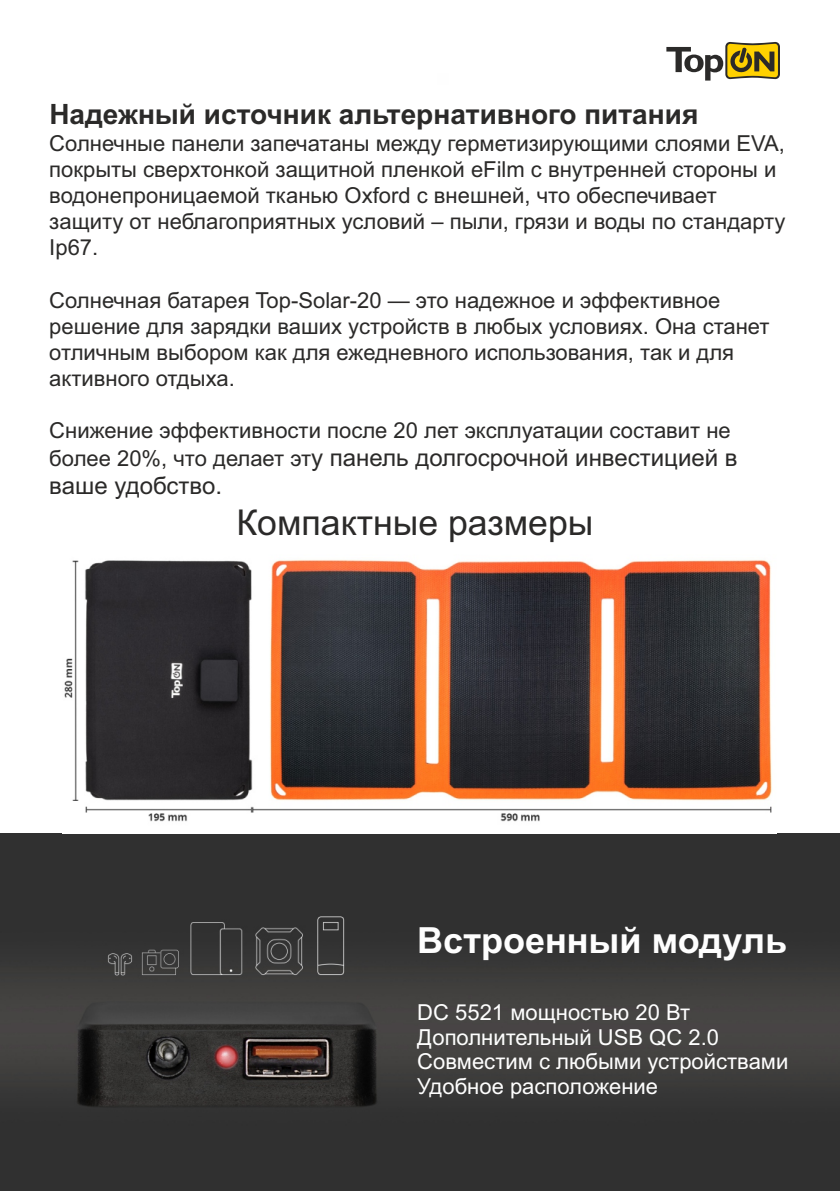
<style>
.page{position:relative;width:840px;height:1191px;background:#fff}
.page>*{position:absolute;margin:0;border:0;box-sizing:border-box;transform-origin:0 0}
.t1{font:700 36px "Arial";color:#fefefe}
.t2{font:35.6px "Arial";color:#2b2a29}
.t3{font:700 28px "Arial";color:#2b2a29}
.t4{font:24px/28.4px "Arial";color:#2b2a29}
.t5{font:22px/26px "Arial";color:#2b2a29}
.t6{font:22px/24.6px "Arial";color:#fefefe}
.s1{font-size:22px}
</style>
<div class="page">
<img style="left:719px;top:833px;width:120px;height:358px">
<img style="left:0;top:833px;width:719px;height:358px">
<img style="left:64px;top:560px;width:708px;height:262px">
<svg style="left:666px;top:42px;width:113px;height:39px"></svg>
<p class="t3" style="left:49px;top:103px;width:650px">Надежный источник альтернативного питания</p>
<p class="t5" style="left:49px;top:132px;width:737px">Cолнечные панели запечатаны между герметизирующими слоями EVA, покрыты сверхтонкой защитной пленкой eFilm с внутренней стороны и водонепроницаемой тканью Oxford с внешней, что обеспечивает защиту от неблагоприятных условий – пыли, грязи и воды по стандарту Ip67.</p>
<p class="t5" style="left:49px;top:289px;width:721px">Солнечная батарея Top-Solar-20 — это надежное и эффективное решение для зарядки ваших устройств в любых условиях. Она станет отличным выбором как для ежедневного использования, так и для активного отдыха.</p>
<p class="t5" style="left:49px;top:419px;width:682px">Снижение эффективности после 20 лет эксплуатации составит не</p>
<p class="t4" style="left:49px;top:445px;width:689px"><span class="s1">более 20%, что делает эт</span>у панель долгосрочной инвестицией в ваше удобство.</p>
<h2 class="t2" style="left:236px;top:509px;width:358px">Компактные размеры</h2>
<h1 class="t1" style="left:417px;top:926px;width:371px">Встроенный модуль</h1>
<p class="t6" style="left:417px;top:1002px;width:372px">DC 5521 мощностью 20 Вт<br>Дополнительный USB QC 2.0<br>Совместим с любыми устройствами<br>Удобное расположение</p>
</div>
